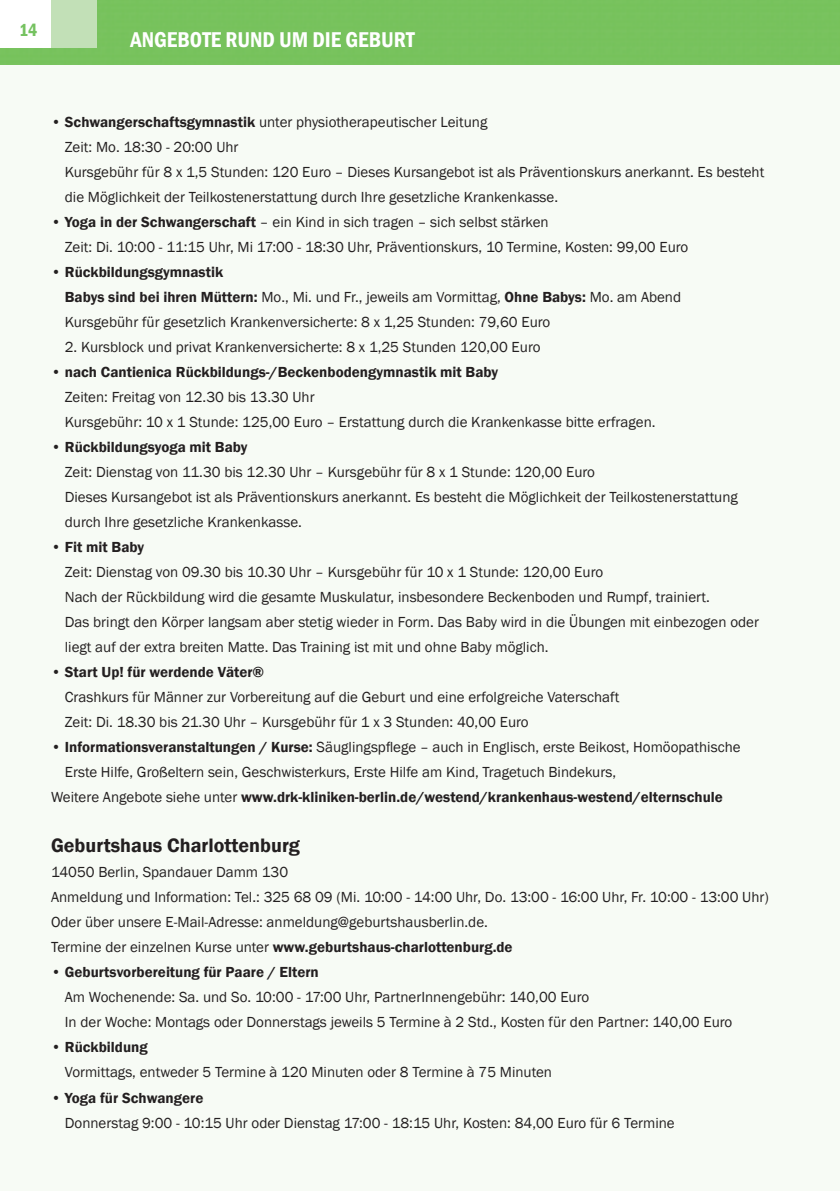
<style>
.page{position:relative;width:840px;height:1191px;background:#fff}
.page>*{position:absolute;margin:0;border:0;box-sizing:border-box;transform-origin:0 0}
.t1{font:600 condensed 22px "Franklin Gothic";color:#fff}
.t2{font:600 20px "Franklin Gothic";color:#231f20}
.t3{font:600 condensed 18px "Franklin Gothic";color:#75c260}
.t4{font:15px/25px "Franklin Gothic";color:#231f20}
.t5{font:600 15px "Franklin Gothic";color:#231f20}
.s1{font-weight:600}
.s2{font-weight:400}
</style>
<div class="page">
<hr style="left:839px;top:0;width:1px;height:1191px;background:#f7fbf5">
<div style="left:0;top:0;width:839px;height:1191px;background:#f7fbf5"></div>
<div style="left:0;top:0;width:839px;height:64px;background:#77c25d"></div>
<div style="left:0;top:0;width:51px;height:47px;background:#fff"></div>
<div style="left:51px;top:0;width:45px;height:47px;background:#c2e0b7"></div>
<p class="t3" style="left:19px;top:18px;width:20px">14</p>
<h1 class="t1" style="left:130px;top:25px;width:286px">ANGEBOTE RUND UM DIE GEBURT</h1>
<p class="t4" style="left:65px;top:110px;width:700px;text-indent:-14px"><span class="s1">• Schwangerschaftsgymnastik</span> unter physiotherapeutischer Leitung<br>Zeit: Mo. 18:30 - 20:00 Uhr<br>Kursgebühr für 8 x 1,5 Stunden: 120 Euro – Dieses Kursangebot ist als Präventionskurs anerkannt. Es besteht die Möglichkeit der Teilkostenerstattung durch Ihre gesetzliche Krankenkasse.</p>
<p class="t4" style="left:65px;top:210px;width:624px;text-indent:-14px"><span class="s1">• Yoga in der Schwangerschaft</span> – ein Kind in sich tragen – sich selbst stärken<br>Zeit: Di. 10:00 - 11:15 Uhr, Mi 17:00 - 18:30 Uhr, Präventionskurs, 10 Termine, Kosten: 99,00 Euro</p>
<p class="t4" style="left:65px;top:260px;width:617px;text-indent:-14px"><span class="s1">• Rückbildungsgymnastik<br>Babys sind bei ihren Müttern:</span> Mo., Mi. und Fr., jeweils am Vormittag, <span class="s1">Ohne Babys:</span> Mo. am Abend<br>Kursgebühr für gesetzlich Krankenversicherte: 8 x 1,25 Stunden: 79,60 Euro</p>
<p class="t4" style="left:65px;top:335px;width:477px">2. Kursblock und privat Krankenversicherte: 8 x 1,25 Stunden 120,00 Euro</p>
<p class="t5" style="left:51px;top:363px;width:448px">• nach Cantienica Rückbildungs-/Beckenbodengymnastik mit Baby</p>
<p class="t4" style="left:65px;top:385px;width:592px">Zeiten: Freitag von 12.30 bis 13.30 Uhr<br>Kursgebühr: 10 x 1 Stunde: 125,00 Euro – Erstattung durch die Krankenkasse bitte erfragen.</p>
<p class="t5" style="left:51px;top:438px;width:198px">• Rückbildungsyoga mit Baby</p>
<p class="t4" style="left:65px;top:460px;width:674px">Zeit: Dienstag von 11.30 bis 12.30 Uhr – Kursgebühr für 8 x 1 Stunde: 120,00 Euro<br>Dieses Kursangebot ist als Präventionskurs anerkannt. Es besteht die Möglichkeit der Teilkostenerstattung durch Ihre gesetzliche Krankenkasse.</p>
<p class="t5" style="left:51px;top:538px;width:95px">• Fit mit Baby</p>
<p class="t4" style="left:65px;top:560px;width:695px">Zeit: Dienstag von 09.30 bis 10.30 Uhr – Kursgebühr für 10 x 1 Stunde: 120,00 Euro<br>Nach der Rückbildung wird die gesamte Muskulatur, insbesondere Beckenboden und Rumpf, trainiert.<br>Das bringt den Körper langsam aber stetig wieder in Form. Das Baby wird in die Übungen mit einbezogen oder liegt auf der extra breiten Matte. Das Training ist mit und ohne Baby möglich.</p>
<p class="t5" style="left:51px;top:663px;width:214px">• Start Up! für werdende Väter®</p>
<p class="t4" style="left:65px;top:685px;width:556px">Crashkurs für Männer zur Vorbereitung auf die Geburt und eine erfolgreiche Vaterschaft<br>Zeit: Di. 18.30 bis 21.30 Uhr – Kursgebühr für 1 x 3 Stunden: 40,00 Euro</p>
<p class="t4" style="left:51px;top:735px;width:690px"><span class="s1">• Informationsveranstaltungen / Kurse:</span> Säuglingspflege – auch in Englisch, erste Beikost, Homöopathische</p>
<p class="t4" style="left:65px;top:760px;width:552px">Erste Hilfe, Großeltern sein, Geschwisterkurs, Erste Hilfe am Kind, Tragetuch Bindekurs,</p>
<p class="t5" style="left:51px;top:788px;width:672px"><span class="s2">Weitere Angebote siehe unter</span> www.drk-kliniken-berlin.de/westend/krankenhaus-westend/elternschule</p>
<h2 class="t2" style="left:51px;top:833px;width:250px">Geburtshaus Charlottenburg</h2>
<p class="t4" style="left:51px;top:860px;width:718px">14050 Berlin, Spandauer Damm 130<br>Anmeldung und Information: Tel.: 325 68 09 (Mi. 10:00 - 14:00 Uhr, Do. 13:00 - 16:00 Uhr, Fr. 10:00 - 13:00 Uhr)<br>Oder über unsere E-Mail-Adresse: anmeldung@geburtshausberlin.de.<br>Termine der einzelnen Kurse unter <span class="s1">www.geburtshaus-charlottenburg.de</span></p>
<p class="t5" style="left:51px;top:963px;width:269px">• Geburtsvorbereitung für Paare / Eltern</p>
<p class="t4" style="left:65px;top:985px;width:668px">Am Wochenende: Sa. und So. 10:00 - 17:00 Uhr, PartnerInnengebühr: 140,00 Euro<br>In der Woche: Montags oder Donnerstags jeweils 5 Termine à 2 Std., Kosten für den Partner: 140,00 Euro</p>
<p class="t5" style="left:51px;top:1038px;width:98px">• Rückbildung</p>
<p class="t4" style="left:65px;top:1060px;width:488px">Vormittags, entweder 5 Termine à 120 Minuten oder 8 Termine à 75 Minuten</p>
<p class="t5" style="left:51px;top:1088px;width:154px">• Yoga für Schwangere</p>
<p class="t4" style="left:65px;top:1110px;width:611px">Donnerstag 9:00 - 10:15 Uhr oder Dienstag 17:00 - 18:15 Uhr, Kosten: 84,00 Euro für 6 Termine</p>
</div>
